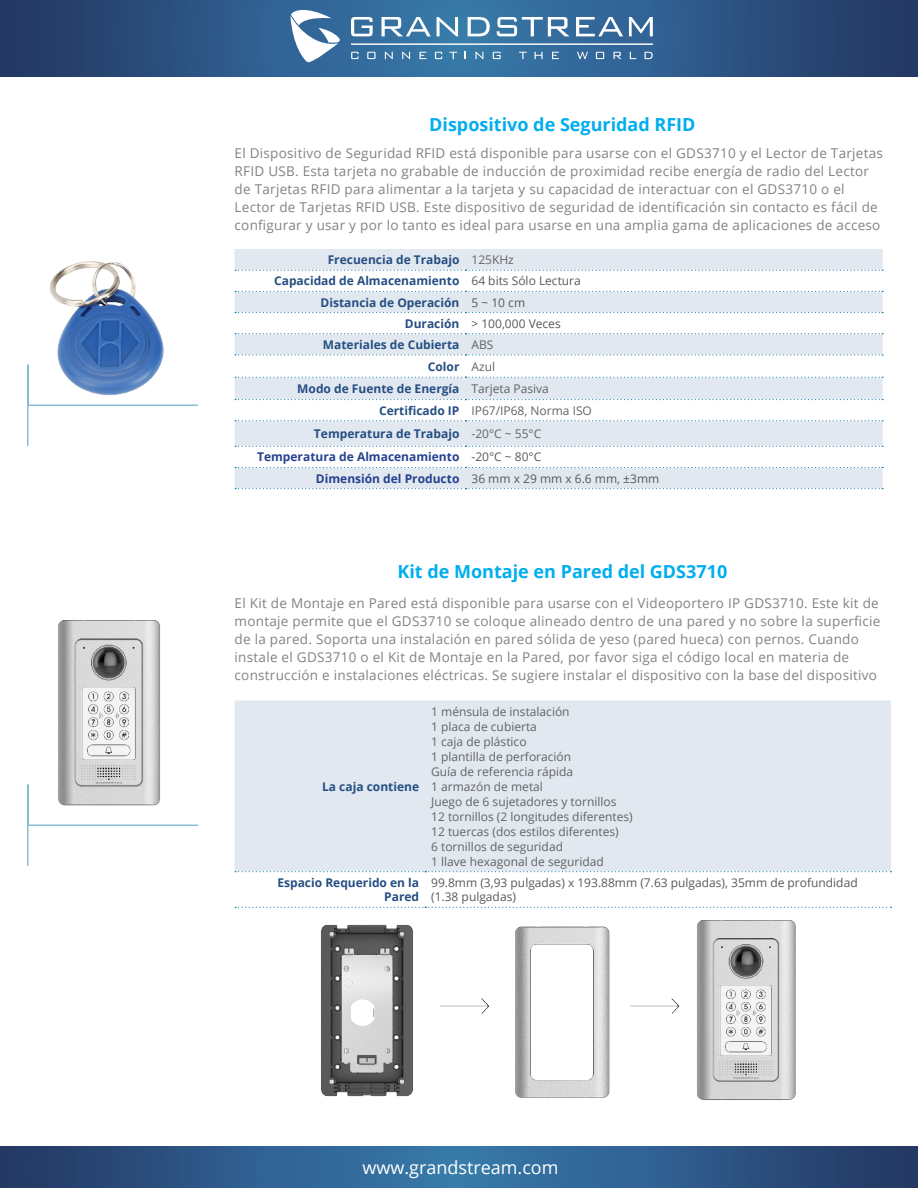
<style>
.page{position:relative;width:918px;height:1188px;background:#fff}
.page>*{position:absolute;margin:0;border:0;box-sizing:border-box;transform-origin:0 0}
.t1{font:700 18px "Open Sans";color:#00aeef}
.t2{font:18px "Open Sans";color:#fff}
.t3{font:13.5px/18px "Open Sans";letter-spacing:.02em;color:#808285}
.t4{font:12px/15px "Open Sans";color:#636466}
.t5{font:700 12px/14.4px "Open Sans";color:#254e82;text-align:right}
.t6{font:700 12px/23.4px "Open Sans";color:#25408f;text-align:right}
.t7{font:12px/14.4px "Open Sans";color:#58595b}
.s1{font-weight:400;color:#636466}
.s2{font-weight:400;color:#58595b}
.s3{font-weight:700;color:#254e82}
.s4{color:#254e82}
</style>
<div class="page">
<svg style="left:0;top:0;width:918px;height:77px;background:#2e5785"></svg>
<svg style="left:0;top:1146px;width:918px;height:42px;background:#2d5988"></svg>
<svg style="left:27px;top:402px;width:172px;height:44px"></svg>
<svg style="left:27px;top:784px;width:172px;height:82px"></svg>
<div style="left:235px;top:701px;width:656px;height:170px;background:#e1e8f0"></div>
<svg style="left:235px;top:871px;width:656px;height:1px"></svg>
<svg style="left:235px;top:907px;width:656px;height:1px"></svg>
<svg style="left:235px;top:249px;width:648px;height:239px;fill:#e1e8f0"></svg>
<svg style="left:235px;top:270px;width:648px;height:1px"></svg>
<svg style="left:235px;top:291px;width:648px;height:1px"></svg>
<svg style="left:235px;top:312px;width:648px;height:1px"></svg>
<svg style="left:235px;top:333px;width:648px;height:1px"></svg>
<svg style="left:235px;top:354px;width:648px;height:1px"></svg>
<svg style="left:235px;top:377px;width:648px;height:1px"></svg>
<svg style="left:235px;top:399px;width:648px;height:1px"></svg>
<svg style="left:235px;top:420px;width:648px;height:1px"></svg>
<svg style="left:235px;top:446px;width:648px;height:1px"></svg>
<svg style="left:235px;top:467px;width:648px;height:1px"></svg>
<svg style="left:235px;top:488px;width:648px;height:1px"></svg>
<svg style="left:291px;top:10px;width:49px;height:52px"></svg>
<svg style="left:351px;top:17px;width:22px;height:19px"></svg>
<svg style="left:382px;top:17px;width:49px;height:19px"></svg>
<svg style="left:437px;top:17px;width:21px;height:19px"></svg>
<svg style="left:468px;top:17px;width:22px;height:19px"></svg>
<svg style="left:497px;top:17px;width:72px;height:19px"></svg>
<svg style="left:576px;top:17px;width:47px;height:19px"></svg>
<svg style="left:629px;top:17px;width:24px;height:19px"></svg>
<svg style="left:351px;top:52px;width:7px;height:7px"></svg>
<svg style="left:367px;top:52px;width:9px;height:7px"></svg>
<svg style="left:385px;top:52px;width:8px;height:7px"></svg>
<svg style="left:402px;top:52px;width:8px;height:7px"></svg>
<svg style="left:420px;top:52px;width:6px;height:7px"></svg>
<svg style="left:435px;top:52px;width:7px;height:7px"></svg>
<svg style="left:449px;top:52px;width:8px;height:7px"></svg>
<svg style="left:476px;top:52px;width:7px;height:7px"></svg>
<svg style="left:493px;top:52px;width:8px;height:7px"></svg>
<svg style="left:519px;top:52px;width:8px;height:7px"></svg>
<svg style="left:535px;top:52px;width:8px;height:7px"></svg>
<svg style="left:552px;top:52px;width:7px;height:7px"></svg>
<svg style="left:645px;top:52px;width:8px;height:7px"></svg>
<svg style="left:596px;top:52px;width:8px;height:7px"></svg>
<svg style="left:614px;top:52px;width:7px;height:7px"></svg>
<svg style="left:630px;top:52px;width:6px;height:7px"></svg>
<svg style="left:577px;top:52px;width:11px;height:7px"></svg>
<hr style="left:351px;top:44px;width:302px;height:1px;background:#fff">
<img style="left:27px;top:261px;width:137px;height:141px">
<img style="left:44px;top:620px;width:149px;height:205px">
<img style="left:501px;top:906px;width:149px;height:192px">
<img style="left:303px;top:906px;width:149px;height:191px">
<img style="left:687px;top:906px;width:150px;height:194px">
<img style="left:440px;top:998px;width:49px;height:17px">
<img style="left:631px;top:998px;width:49px;height:17px">
<h1 class="t1" style="left:429px;top:112px;width:268px">Dispositivo de Seguridad RFID</h1>
<p class="t3" style="left:235px;top:144px;width:650px">El Dispositivo de Seguridad RFID está disponible para usarse con el GDS3710 y el Lector de Tarjetas RFID USB. Esta tarjeta no grabable de inducción de proximidad recibe energía de radio del Lector de Tarjetas RFID para alimentar a la tarjeta y su capacidad de interactuar con el GDS3710 o el Lector de Tarjetas RFID USB. Este dispositivo de seguridad de identificación sin contacto es fácil de configurar y usar y por lo tanto es ideal para usarse en una amplia gama de aplicaciones de acceso</p>
<p class="t5" style="left:328px;top:252px;width:188px">Frecuencia de Trabajo <span class="s1">125KHz</span></p>
<p class="t5" style="left:274px;top:274px;width:308px">Capacidad de Almacenamiento <span class="s2">64 bits Sólo Lectura</span></p>
<p class="t5" style="left:321px;top:295px;width:206px">Distancia de Operación <span class="s2">5 ~ 10 cm</span></p>
<p class="t7" style="left:405px;top:316px;width:157px"><span class="s3">Duración</span> &gt; 100,000 Veces</p>
<p class="t5" style="left:323px;top:337px;width:172px">Materiales de Cubierta <span class="s1">ABS</span></p>
<p class="t5" style="left:428px;top:359px;width:69px">Color <span class="s1">Azul</span></p>
<p class="t5" style="left:297px;top:381px;width:253px">Modo de Fuente de Energía <span class="s1">Tarjeta Pasiva</span></p>
<p class="t4" style="left:379px;top:403px;width:214px"><span class="s3">Certificado IP</span> IP67/IP68, Norma ISO</p>
<p class="t6" style="left:257px;top:422px;width:286px"><span class="s4">Temperatura de Trabajo</span> <span class="s1">-20°C ~ 55°C<br></span>Temperatura de Almacenamiento <span class="s2">-20°C ~ 80°C</span></p>
<p class="t6" style="left:316px;top:466px;width:345px">Dimensión del Producto <span class="s2">36 mm x 29 mm x 6.6 mm, ±3mm</span></p>
<h1 class="t1" style="left:397px;top:559px;width:331px">Kit de Montaje en Pared del GDS3710</h1>
<p class="t3" style="left:235px;top:594px;width:647px">El Kit de Montaje en Pared está disponible para usarse con el Videoportero IP GDS3710. Este kit de montaje permite que el GDS3710 se coloque alineado dentro de una pared y no sobre la superficie de la pared. Soporta una instalación en pared sólida de yeso (pared hueca) con pernos. Cuando instale el GDS3710 o el Kit de Montaje en la Pared, por favor siga el código local en materia de construcción e instalaciones eléctricas. Se sugiere instalar el dispositivo con la base del dispositivo</p>
<p class="t5" style="left:322px;top:779px;width:99px">La caja contiene</p>
<p class="t4" style="left:431px;top:704px;width:203px">1 ménsula de instalación<br>1 placa de cubierta<br>1 caja de plástico<br>1 plantilla de perforación<br>Guía de referencia rápida<br>1 armazón de metal<br>Juego de 6 sujetadores y tornillos<br>12 tornillos (2 longitudes diferentes)<br>12 tuercas (dos estilos diferentes)<br>6 tornillos de seguridad<br>1 llave hexagonal de seguridad</p>
<p class="t5" style="left:277px;top:875px;width:143px">Espacio Requerido en la<br>Pared</p>
<p class="t7" style="left:431px;top:875px;width:428px">99.8mm (3,93 pulgadas) x 193.88mm (7.63 pulgadas), 35mm de profundidad (1.38 pulgadas)</p>
<h1 class="t2" style="left:362px;top:1155px;width:198px">www.grandstream.com</h1>
</div>
